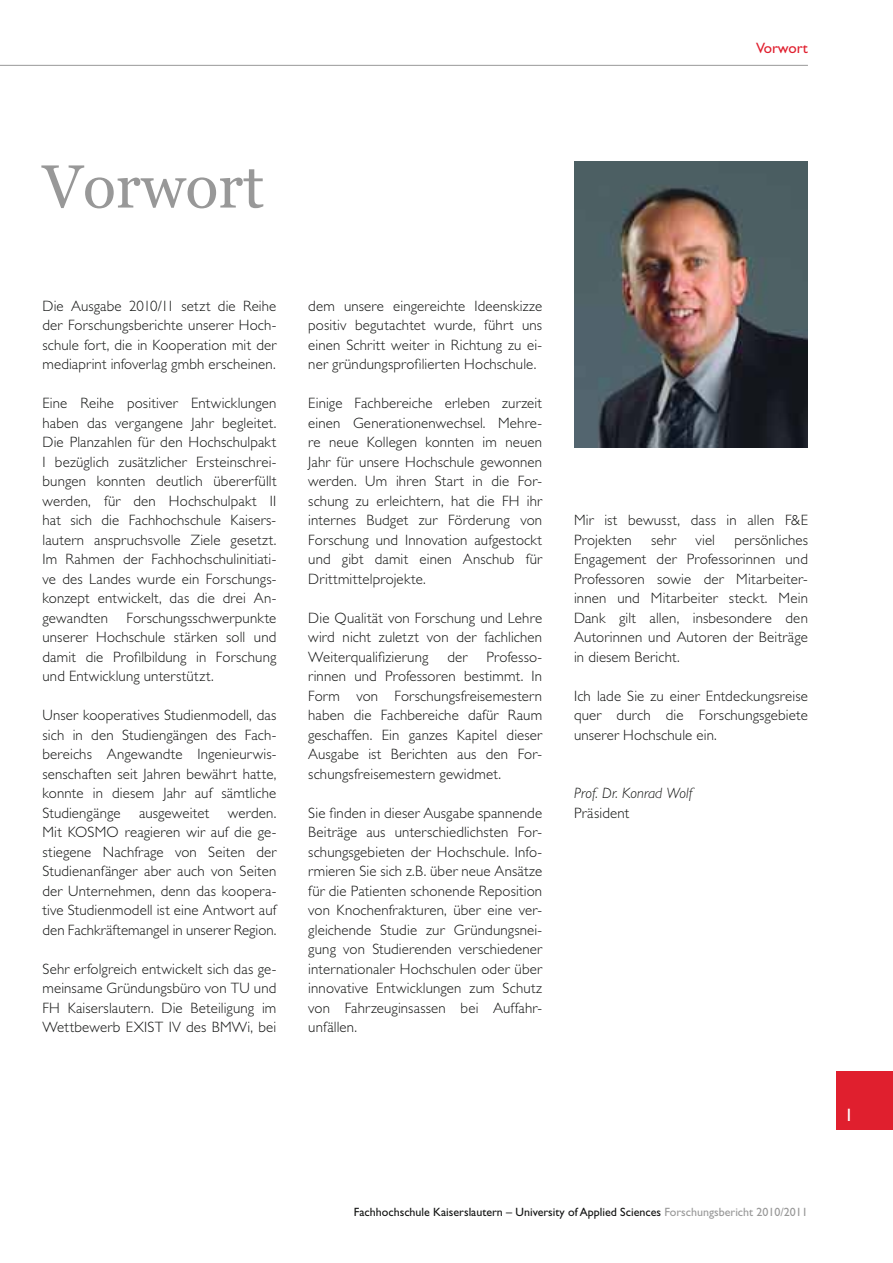
<style>
.page{position:relative;width:893px;height:1263px;background:#fff}
.page>*{position:absolute;margin:0;border:0;box-sizing:border-box;transform-origin:0 0}
.t1{font:60.75px "Georgia";color:#989898}
.t2{font:18px "Gill Sans Std";color:#fff}
.t3{font:300 15px/19.5px "Gill Sans Std";letter-spacing:.01em;color:#131413;text-align:justify}
.t4{font:italic 300 15px "Gill Sans Std";letter-spacing:.005em;color:#131413}
.t5{font:15px "Gill Sans Std";color:#e01f2e}
.t6{font:12px "Gill Sans Std";color:#131413}
.s1{color:#989898}
</style>
<div class="page">
<hr style="left:0;top:65px;width:808px;height:1px;background:#989898">
<div style="left:836px;top:1071px;width:57px;height:58px;background:#e01f2e"></div>
<img style="left:574px;top:162px;width:234px;height:286px">
<p class="t5" style="left:756px;top:42px;width:53px">Vorwort</p>
<h1 class="t1" style="left:43px;top:152px;width:223px">Vorwort</h1>
<p class="t3" style="left:43px;top:297px;width:235px">Die Ausgabe 2010/11 setzt die Reihe der Forschungsberichte unserer Hoch&shy;schule fort, die in Kooperation mit der mediaprint infoverlag gmbh erscheinen.</p>
<p class="t3" style="left:43px;top:395px;width:235px">Eine Reihe positiver Entwicklungen haben das vergangene Jahr begleitet.<br>Die Planzahlen für den Hochschulpakt I bezüglich zusätzlicher Ersteinschrei&shy;bungen konnten deutlich übererfüllt werden, für den Hochschulpakt II hat sich die Fachhochschule Kaisers&shy;lautern anspruchsvolle Ziele gesetzt.<br>Im Rahmen der Fachhochschulinitiati&shy;ve des Landes wurde ein Forschungs&shy;konzept entwickelt, das die drei An&shy;gewandten Forschungsschwerpunkte unserer Hoch schule stärken soll und damit die Profilbildung in Forschung und Entwicklung unterstützt.</p>
<p class="t3" style="left:43px;top:707px;width:235px">Unser kooperatives Studienmodell, das sich in den Studiengängen des Fach&shy;bereichs Angewandte Ingenieurwis&shy;senschaften seit Jahren bewährt hatte, konnte in diesem Jahr auf sämtliche Studiengänge ausgeweitet werden.<br>Mit KOSMO reagieren wir auf die ge&shy;stiegene Nachfrage von Seiten der Studienanfänger aber auch von Seiten der Unternehmen, denn das koopera&shy;tive Studienmodell ist eine Antwort auf den Fachkräftemangel in unserer Region.</p>
<p class="t3" style="left:43px;top:960px;width:235px">Sehr erfolgreich entwickelt sich das ge&shy;meinsame Gründungsbüro von TU und FH Kaiserslautern. Die Beteiligung im Wettbewerb EXIST IV des BMWi, bei</p>
<p class="t3" style="left:308px;top:297px;width:235px">dem unsere eingereichte Ideen skizze positiv begutachtet wurde, führt uns einen Schritt weiter in Richtung zu ei&shy;ner gründungsprofilierten Hoch schule.</p>
<p class="t3" style="left:308px;top:395px;width:235px">Einige Fachbereiche erleben zurzeit einen Generationenwechsel. Mehre&shy;re neue Kollegen konnten im neuen Jahr für unsere Hochschule gewonnen werden. Um ihren Start in die For&shy;schung zu erleichtern, hat die FH ihr internes Budget zur Förderung von Forschung und Innovation aufgestockt und gibt damit einen Anschub für Drittmittel projekte.</p>
<p class="t3" style="left:308px;top:609px;width:235px">Die Qualität von Forschung und Lehre wird nicht zuletzt von der fachlichen Weiterqualifizierung</p>
<p class="t3" style="left:308px;top:648px;width:235px;text-indent:178px">Professo&shy;rinnen und Professoren bestimmt. In Form von Forschungsfreisemestern haben die Fachbereiche dafür Raum geschaffen. Ein ganzes Kapitel dieser Ausgabe ist Berichten aus den For&shy;schungsfreisemestern gewidmet.</p>
<p class="t3" style="left:308px;top:804px;width:235px">Sie finden in dieser Ausgabe spannende Beiträge aus unterschiedlichsten For&shy;schungs gebieten der Hoch schule. Info&shy;rmieren Sie sich z.B. über neue Ansätze für die Patienten schonende Reposition von Knochenfrakturen, über eine ver&shy;gleichende Studie zur Gründungsnei&shy;gung von Studierenden verschiedener internationaler Hochschulen oder über innovative Entwicklungen zum Schutz von Fahrzeugin sassen bei Auffahr&shy;unfällen.</p>
<p class="t3" style="left:447px;top:648px;width:22px">der</p>
<p class="t3" style="left:574px;top:512px;width:235px">Mir ist bewusst, dass in allen F&amp;E<br>Projekten</p>
<p class="t3" style="left:574px;top:531px;width:235px;text-indent:160px">persönliches Engagement der Professorinnen und Professoren sowie der Mitarbeiter&shy;innen und Mitarbeiter steckt. Mein Dank gilt allen, insbesondere den Autor innen und Autoren der Beiträge in diesem Bericht.</p>
<p class="t3" style="left:574px;top:687px;width:235px">Ich lade Sie zu einer Entdeckungs reise quer durch die Forschungsgebiete unserer Hochschule ein.</p>
<p class="t3" style="left:651px;top:531px;width:27px">sehr</p>
<p class="t3" style="left:696px;top:531px;width:21px">viel</p>
<p class="t4" style="left:574px;top:788px;width:120px">Prof. Dr. Konrad Wolf</p>
<p class="t3" style="left:574px;top:804px;width:57px">Präsident</p>
<p class="t6" style="left:354px;top:1207px;width:456px">Fachhochschule Kaiserslautern – University of Applied Sciences <span class="s1">Forschungsbericht 2010/2011</span></p>
<p class="t2" style="left:844px;top:1109px;width:10px">1</p>
</div>
